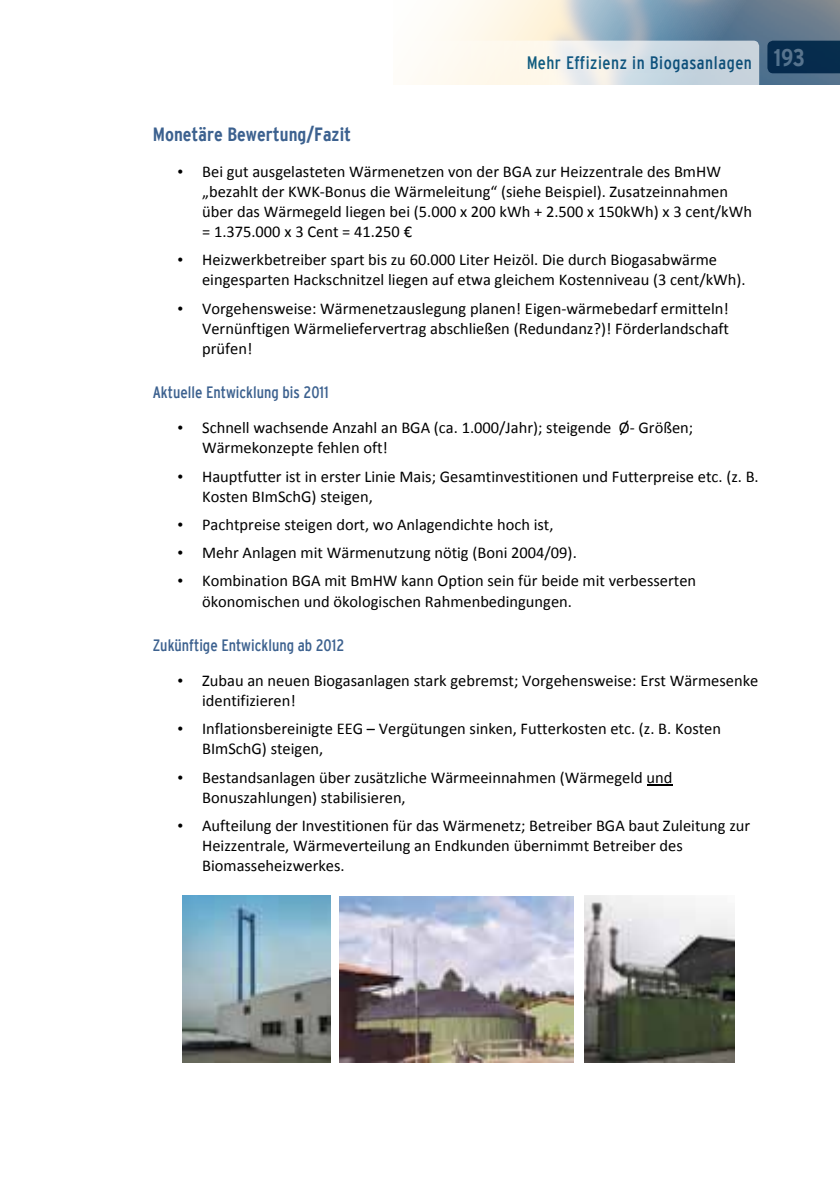
<style>
.page{position:relative;width:840px;height:1191px;background:#fff}
.page>*{position:absolute;margin:0;border:0;box-sizing:border-box;transform-origin:0 0}
.t1{font:19.2px "Interstate Bold Condensed 3";color:#3c618f}
.t2{font:condensed 18px "Interstate";letter-spacing:.03em;color:#12608c}
.t3{font:16.4px/20px "Calibri 4";color:#000}
.t4{font:16.4px "Interstate Regular Condensed 3";color:#3c618f}
.s1{font-family:"Times New Roman PSMT2"}
.s2{font-family:"Calibri 3"}
</style>
<div class="page">
<svg style="left:647px;top:784px;width:25px;height:1px"></svg>
<img style="left:339px;top:896px;width:234px;height:166px">
<img style="left:584px;top:895px;width:150px;height:167px">
<img style="left:182px;top:895px;width:148px;height:167px">
<div style="left:393px;top:0;width:446px;height:85px;background:#fefcf8"></div>
<img style="left:456px;top:0;width:383px;height:85px">
<div style="left:767px;top:41px;width:72px;height:32px;background:#062b4d"></div>
<svg style="left:440px;top:41px;width:318px;height:44px"></svg>
<p class="t2" style="left:526px;top:53px;width:280px">Mehr Effizienz in Biogasanlagen <sup>193</sup></p>
<p class="t1" style="left:153px;top:123px;width:200px">Monetäre Bewertung/Fazit</p>
<p class="t3" style="left:202px;top:161px;width:551px;text-indent:-25px"><span class="s1">•</span> Bei gut ausgelasteten Wärmenetzen von der BGA zur Heizzentrale des BmHW „bezahlt der KWK<span class="s2">‐</span>Bonus die Wärmeleitung“ (siehe Beispiel). Zusatzeinnahmen über das Wärmegeld liegen bei (5.000 x 200 kWh + 2.500 x 150kWh) x 3 cent/kWh = 1.375.000 x 3 Cent = 41.250 €</p>
<p class="t3" style="left:202px;top:250px;width:545px;text-indent:-25px"><span class="s1">•</span> Heizwerkbetreiber spart bis zu 60.000 Liter Heizöl. Die durch Biogasabwärme eingesparten Hackschnitzel liegen auf etwa gleichem Kostenniveau (3 cent/kWh).</p>
<p class="t3" style="left:202px;top:298px;width:528px;text-align:justify;text-indent:-25px"><span class="s1">•</span> Vorgehensweise: Wärmenetzauslegung planen! Eigen<span class="s2">‐</span>wärmebedarf ermitteln!<br>Vernünftigen Wärmeliefervertrag abschließen (Redundanz?)! Förderlandschaft prüfen!</p>
<p class="t4" style="left:153px;top:383px;width:177px">Aktuelle Entwicklung bis 2011</p>
<p class="t3" style="left:202px;top:418px;width:492px;text-indent:-25px"><span class="s1">•</span> Schnell wachsende Anzahl an BGA (ca. 1.000/Jahr); steigende Ø<span class="s2">‐</span> Größen;<br>Wärmekonzepte fehlen oft!</p>
<p class="t3" style="left:202px;top:466px;width:558px;text-indent:-25px"><span class="s1">•</span> Hauptfutter ist in erster Linie Mais; Gesamtinvestitionen und Futterpreise etc. (z. B.<br>Kosten BImSchG) steigen,</p>
<p class="t3" style="left:177px;top:514px;width:377px"><span class="s1">•</span> Pachtpreise steigen dort, wo Anlagendichte hoch ist,</p>
<p class="t3" style="left:177px;top:543px;width:400px"><span class="s1">•</span> Mehr Anlagen mit Wärmenutzung nötig (Boni 2004/09).</p>
<p class="t3" style="left:202px;top:571px;width:495px;text-indent:-25px"><span class="s1">•</span> Kombination BGA mit BmHW kann Option sein für beide mit verbesserten ökonomischen und ökologischen Rahmenbedingungen.</p>
<p class="t4" style="left:153px;top:635px;width:193px">Zukünftige Entwicklung ab 2012</p>
<p class="t3" style="left:202px;top:670px;width:557px;text-indent:-25px"><span class="s1">•</span> Zubau an neuen Biogasanlagen stark gebremst; Vorgehensweise: Erst Wärmesenke identifizieren!</p>
<p class="t3" style="left:202px;top:719px;width:520px;text-indent:-25px"><span class="s1">•</span> Inflationsbereinigte EEG – Vergütungen sinken, Futterkosten etc. (z. B. Kosten<br>BImSchG) steigen,</p>
<p class="t3" style="left:202px;top:767px;width:471px;text-indent:-25px"><span class="s1">•</span> Bestandsanlagen über zusätzliche Wärmeeinnahmen (Wärmegeld und<br>Bonuszahlungen) stabilisieren,</p>
<p class="t3" style="left:202px;top:815px;width:549px;text-indent:-25px"><span class="s1">•</span> Aufteilung der Investitionen für das Wärmenetz; Betreiber BGA baut Zuleitung zur<br>Heizzentrale, Wärmeverteilung an Endkunden übernimmt Betreiber des<br>Biomasseheizwerkes.</p>
</div>
